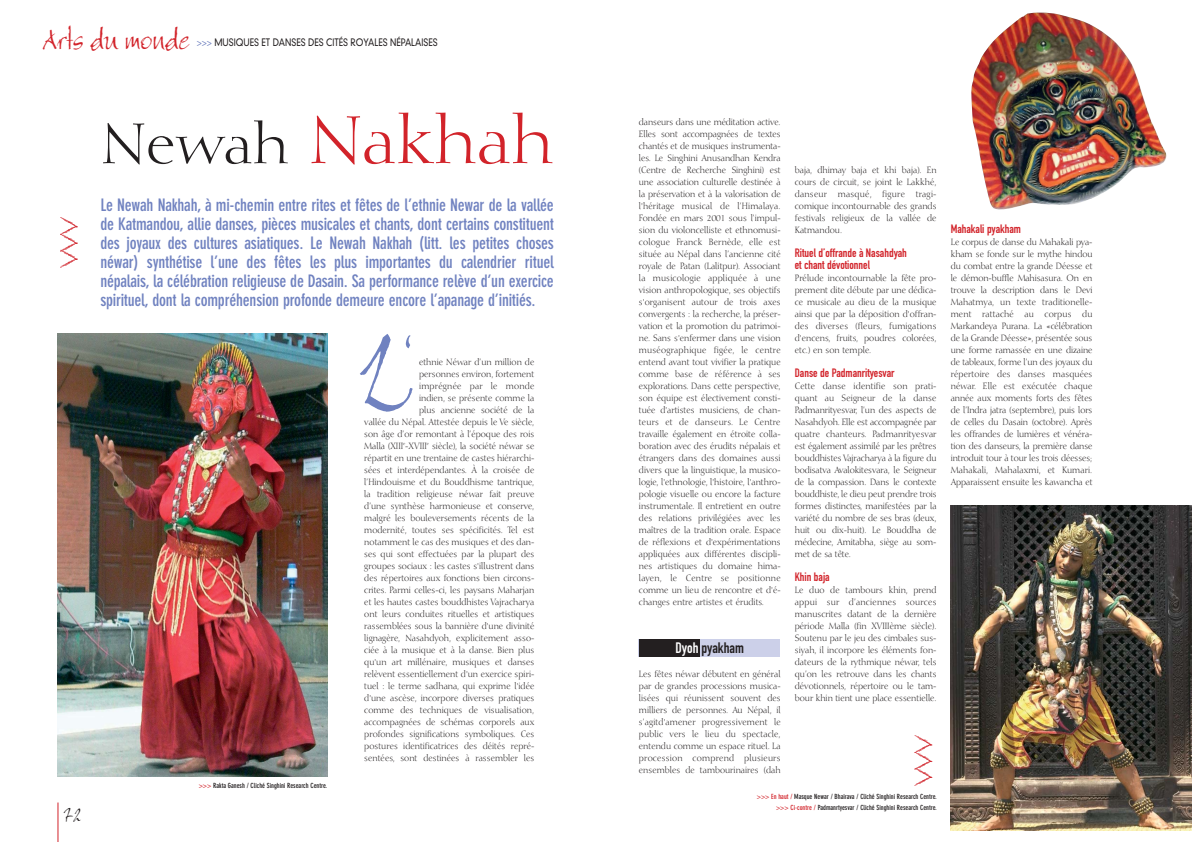
<style>
.page{position:relative;width:1192px;height:842px;background:#fff}
.page>*{position:absolute;margin:0;border:0;box-sizing:border-box;transform-origin:0 0}
.t1{font:105px "Bergell Plain";color:#7082c0}
.t2{font:66px "Diotima";color:#d2232a}
.t3{font:30px "Bergell Plain";color:#d2232a}
.t4{font:20px "Bergell Plain";color:#231f20}
.t5{font:700 condensed 17px/19px "DIN Neuzeit Grotesk";letter-spacing:-.01em;color:#7082c0;text-align:justify}
.t6{font:15px "DIN Engschrift Alternate";color:#231f20}
.t7{font:12px/12px "DIN Engschrift Alternate";color:#d2232a}
.t8{font:300 10px "DIN Neuzeit Grotesk";color:#231f20;scale:.85 1}
.t9{font:9px/12px "Diotima";color:#231f20;text-align:justify;scale:.9 1}
.t10{font:700 condensed 7px/11.2px "DIN Neuzeit Grotesk";color:#231f20;text-align:right}
.s1{color:#7082c0}
.s2{font-size:56px;color:#231f20}
.s3{color:#d2232a}
.s4{color:#fff}
</style>
<div class="page">
<img style="left:57px;top:12px;width:1135px;height:830px">
<h3 class="t3" style="left:44px;top:26px;width:148px">Arts du monde</h3>
<p class="t8" style="left:197px;top:38px;width:285px"><span class="s1">&gt;&gt;&gt;</span> MUSIQUES ET DANSES DES CITÉS ROYALES NÉPALAISES</p>
<h2 class="t2" style="left:101px;top:113px;width:454px"><span class="s2">Newah</span> Nakhah</h2>
<p class="t5" style="left:100px;top:197px;width:455px">Le Newah Nakhah, à mi-chemin entre rites et fêtes de l’ethnie Newar de la vallée de Katmandou, allie danses, pièces musicales et chants, dont certains constituent des joyaux des cultures asiatiques. Le Newah Nakhah (litt. les petites choses néwar) synthétise l’une des fêtes les plus importantes du calendrier rituel népalais, la célébration religieuse de Dasain. Sa performance relève d’un exercice spirituel, dont la compréhension profonde demeure encore l’apanage d’initiés.</p>
<h3 class="t4" style="left:64px;top:806px;width:19px">72</h3>
<p class="t10" style="left:199px;top:780px;width:130px"><span class="s3">&gt;&gt;&gt;</span> Rakta Ganesh / Cliché Singhini Research Centre.</p>
<h1 class="t1" style="left:358px;top:327px;width:57px">L<sup>‘</sup></h1>
<p class="t9" style="left:364px;top:357px;width:190px;text-align:right">ethnie Néwar d’un million de<br>personnes environ, fortement<br>imprégnée par le monde<br>indien, se présente comme la<br>plus ancienne société de la<br>vallée du Népal. Attestée depuis le Ve siècle, son âge d’or remontant à l’époque des rois Malla (XIII<sup>e</sup>-XVIII<sup>e</sup> siècle), la société néwar se répartit en une trentaine de castes hiérarchi&shy;sées et interdépendantes. À la croisée de l’Hindouisme et du Bouddhisme tantrique, la tradition religieuse néwar fait preuve d’une synthèse harmonieuse et conserve, malgré les bouleversements récents de la modernité, toutes ses spécificités. Tel est notamment le cas des musiques et des dan&shy;ses qui sont effectuées par la plupart des groupes sociaux : les castes s'illustrent dans des répertoires aux fonctions bien circons&shy;crites. Parmi celles-ci, les paysans Maharjan et les hautes castes bouddhistes Vajracharya ont leurs conduites rituelles et artistiques rassemblées sous la bannière d'une divinité lignagère, Nasahdyoh, explicitement asso&shy;ciée à la musique et à la danse. Bien plus qu'un art millénaire, musiques et danses relèvent essentiellement d'un exercice spiri&shy;tuel : le terme sadhana, qui exprime l'idée d'une ascèse, incorpore diverses pratiques comme des techniques de visualisation, accompagnées de schémas corporels aux profondes significations symboliques. Ces postures identificatrices des déités repré&shy;sentées, sont destinées à rassembler les</p>
<p class="t9" style="left:639px;top:117px;width:159px">danseurs dans une méditation active.<br>Elles sont accompagnées de textes chantés et de musiques instrumenta&shy;les. Le Singhini Anusandhan Kendra (Centre de Recherche Singhini) est une association culturelle destinée à la préservation et à la valorisation de l'héritage musical de l’Himalaya.<br>Fondée en mars 2001 sous l’impul&shy;sion du violoncelliste et ethnomusi&shy;cologue Franck Bernède, elle est située au Népal dans l’ancienne cité royale de Patan (Lalitpur). Associant la musicologie appliquée à une vision anthropologique, ses objectifs s'organisent autour de trois axes convergents : la recherche, la préser&shy;vation et la promotion du patrimoi&shy;ne. Sans s'enfermer dans une vision muséographique figée, le centre entend avant tout vivifier la pratique comme base de référence à ses explorations. Dans cette perspective, son équipe est électivement consti&shy;tuée d'artistes musiciens, de chan&shy;teurs et de danseurs. Le Centre travaille également en étroite colla&shy;boration avec des érudits népalais et étrangers dans des domaines aussi divers que la linguistique, la musico&shy;logie, l'ethnologie, l'histoire, l'anthro&shy;pologie visuelle ou encore la facture instrumentale. Il entretient en outre des relations privilégiées avec les maîtres de la tradition orale. Espace de réflexions et d'expérimentations appliquées aux différentes discipli&shy;nes artistiques du domaine hima&shy;layen, le Centre se positionne comme un lieu de rencontre et d'é&shy;changes entre artistes et érudits.</p>
<h3 class="t6" style="left:676px;top:642px;width:70px"><span class="s4">Dyoh</span> pyakham</h3>
<p class="t9" style="left:639px;top:669px;width:159px">Les fêtes néwar débutent en général par de grandes processions musica&shy;lisées qui réunissent souvent des milliers de personnes. Au Népal, il s’agitd'amener progressivement le public vers le lieu du spectacle, entendu comme un espace rituel. La procession comprend plusieurs ensembles de tambourinaires (dah</p>
<p class="t9" style="left:795px;top:165px;width:159px">baja, dhimay baja et khi baja). En cours de circuit, se joint le Lakkhé, danseur masqué, figure tragi&shy;comique incontournable des grands festivals religieux de la vallée de Katmandou.</p>
<h3 class="t7" style="left:795px;top:248px;width:114px">Rituel d’offrande à Nasahdyah et chant dévotionnel</h3>
<p class="t9" style="left:795px;top:273px;width:159px">Prélude incontournable la fête pro&shy;prement dite débute par une dédica&shy;ce musicale au dieu de la musique ainsi que par la déposition d'offran&shy;des diverses (fleurs, fumigations d'encens, fruits, poudres colorées, etc.) en son temple.</p>
<h3 class="t7" style="left:795px;top:368px;width:101px">Danse de Padmanrityesvar</h3>
<p class="t9" style="left:795px;top:381px;width:159px">Cette danse identifie son prati&shy;quant au Seigneur de la danse Padmanrityesvar, l’un des aspects de Nasahdyoh. Elle est accompagnée par quatre chanteurs. Padmanrityesvar est également assimilé par les prêtres bouddhistes Vajracharya à la figure du bodisatva Avalokitesvara, le Seigneur de la compassion. Dans le contexte bouddhiste, le dieu peut prendre trois formes distinctes, manifestées par la variété du nombre de ses bras (deux, huit ou dix-huit). Le Bouddha de médecine, Amitabha, siège au som&shy;met de sa tête.</p>
<h3 class="t7" style="left:795px;top:572px;width:36px">Khin baja</h3>
<p class="t9" style="left:795px;top:585px;width:159px">Le duo de tambours khin, prend appui sur d’anciennes sources manuscrites datant de la dernière période Malla (fin XVIIIème siècle).<br>Soutenu par le jeu des cimbales sus&shy;siyah, il incorpore les éléments fon&shy;dateurs de la rythmique néwar, tels qu’on les retrouve dans les chants dévotionnels, répertoire ou le tam&shy;bour khin tient une place essentielle.</p>
<p class="t10" style="left:757px;top:792px;width:182px"><span class="s3">&gt;&gt;&gt; En haut /</span> Masque Newar / Bhairava / Cliché Singhini Research Centre. <span class="s3">&gt;&gt;&gt; Ci-contre /</span> Padmanrtyesvar / Cliché Singhini Research Centre.</p>
<h3 class="t7" style="left:951px;top:224px;width:72px">Mahakali pyakham</h3>
<p class="t9" style="left:951px;top:237px;width:159px">Le corpus de danse du Mahakali pya&shy;kham se fonde sur le mythe hindou du combat entre la grande Déesse et le démon-buffle Mahisasura. On en trouve la description dans le Devi Mahatmya, un texte traditionelle&shy;ment rattaché au corpus du Markandeya Purana. La «célébration de la Grande Déesse», présentée sous une forme ramassée en une dizaine de tableaux, forme l’un des joyaux du répertoire des danses masquées néwar. Elle est exécutée chaque année aux moments forts des fêtes de l’Indra jatra (septembre), puis lors de celles du Dasain (octobre). Après les offrandes de lumières et vénéra&shy;tion des danseurs, la première danse introduit tour à tour les trois déesses; Mahakali, Mahalaxmi, et Kumari.<br>Apparaissent ensuite les kawancha et</p>
</div>
